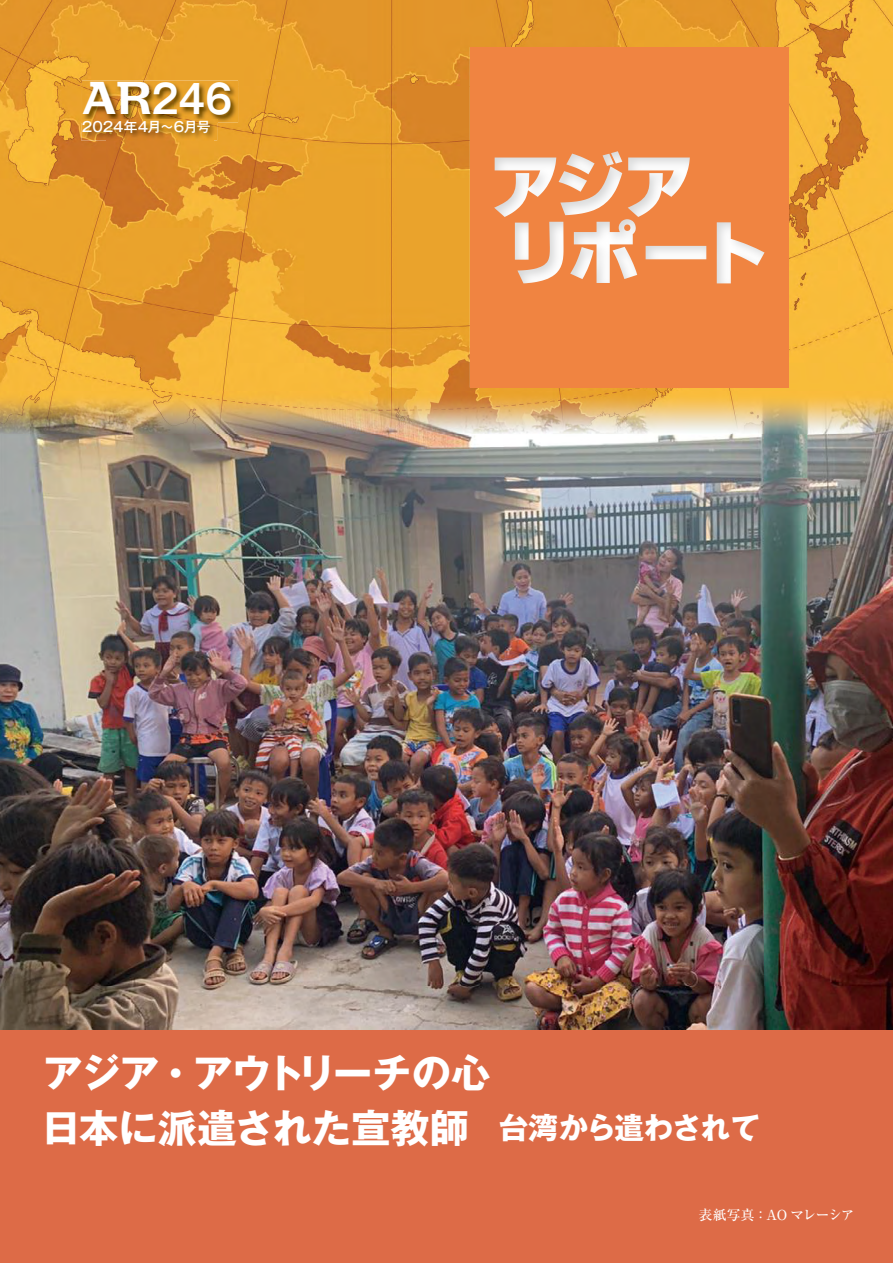
<style>
.page{position:relative;width:893px;height:1263px;background:#fff}
.page>*{position:absolute;margin:0;border:0;box-sizing:border-box;transform-origin:0 0}
.t1{font:700 39.3px/55.2px "Gothic MB101 Pro";color:#fff}
.t2{font:700 39.3px "Gothic MB101 Pro De";color:#fff;scale:.9 1}
.t3{font:500 13.8px "Ryumin Pro";letter-spacing:-.04em;color:#fff}
.t4{font:500 13.8px "Gothic MB101 Pro";letter-spacing:-.01em;color:#fff}
.s1{font-family:"Kakumin Pro";font-weight:800;font-size:41.85px}
.s2{font-size:29.7px}
</style>
<div class="page">
<div style="left:0;top:986px;width:893px;height:277px;background:#dd6b47"></div>
<img style="left:0;top:0;width:893px;height:86px">
<img style="left:0;top:86px;width:106px;height:305px">
<img style="left:213px;top:86px;width:266px;height:305px">
<img style="left:746px;top:86px;width:147px;height:305px">
<img style="left:106px;top:141px;width:107px;height:250px">
<img style="left:479px;top:387px;width:267px;height:4px">
<img style="left:0;top:391px;width:893px;height:638px">
<img style="left:82px;top:81px;width:156px;height:42px">
<div style="left:470px;top:47px;width:319px;height:340px;background:#f08441"></div>
<img style="left:596px;top:219px;width:38px;height:3px">
<img style="left:515px;top:222px;width:249px;height:61px">
<img style="left:570px;top:151px;width:51px;height:7px">
<img style="left:628px;top:158px;width:62px;height:59px">
<img style="left:494px;top:158px;width:128px;height:59px">
<img style="left:81px;top:119px;width:136px;height:22px">
<img style="left:82px;top:119px;width:135px;height:4px">
<p class="t2" style="left:82px;top:67px;width:169px"><span class="s1">AR</span>246</p>
<p class="t4" style="left:82px;top:116px;width:130px">2024年4月～6月号</p>
<p class="t1" style="left:41px;top:1040px;width:720px">アジア・アウトリーチの心<br>日本に派遣された宣教師 <span class="s2">台湾から遣わされて</span></p>
<p class="t3" style="left:698px;top:1204px;width:158px">表紙写真：AO マレーシア</p>
</div>
